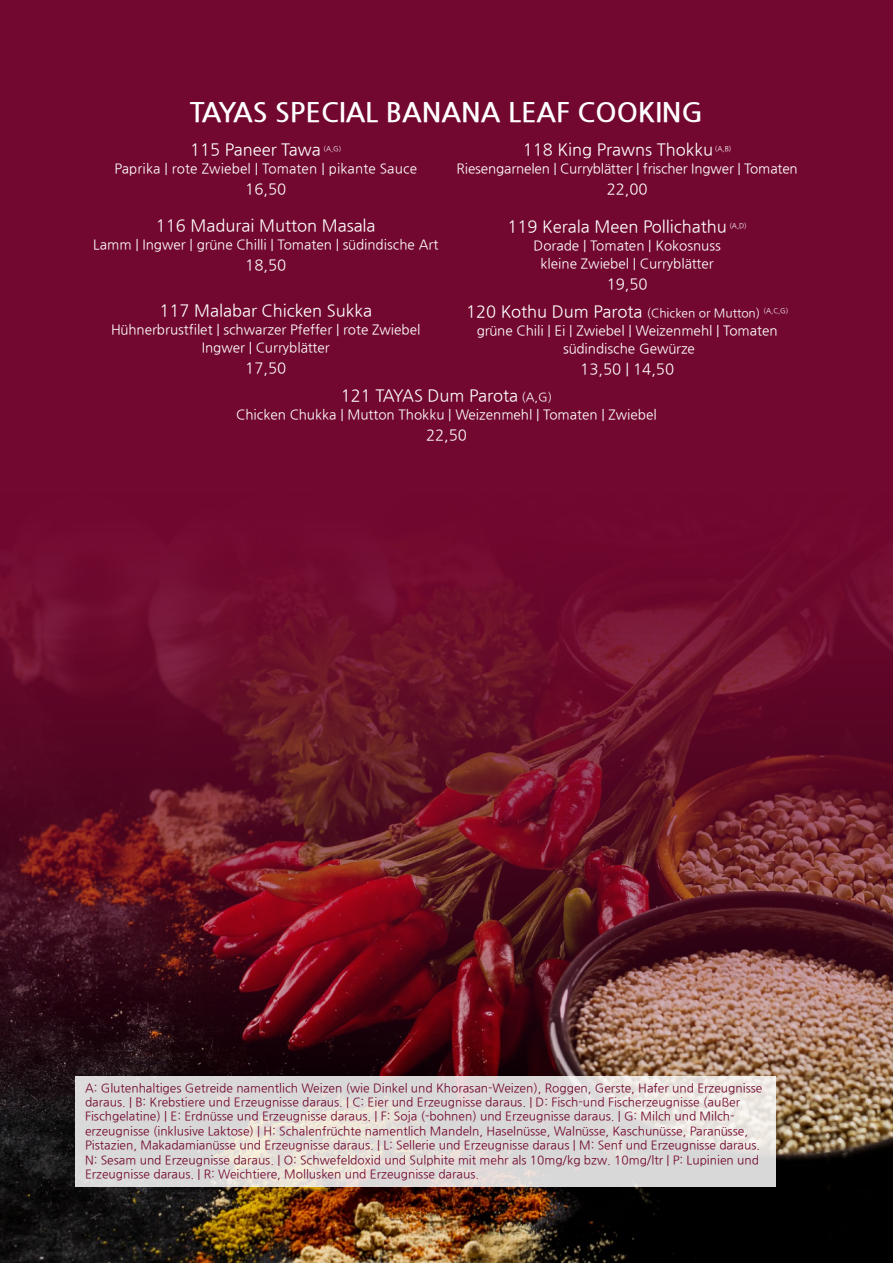
<style>
.page{position:relative;width:893px;height:1263px;background:#fff}
.page>*{position:absolute;margin:0;border:0;box-sizing:border-box;transform-origin:0 0}
.t1{font:700 27px "Nanum Gothic";color:#fff}
.t2{font:16.5px "Nanum Gothic";color:#fff}
.t3{font:15px "Nanum Gothic";color:#fff}
.t4{font:13.5px "Nanum Gothic";color:#fff}
.t5{font:12px/14.4px "Nanum Gothic";color:#72072f}
.t6{font:7.05px "Nanum Gothic";color:#fff}
.s1{font-size:12px}
</style>
<div class="page">
<img style="left:0;top:0;width:893px;height:1263px">
<svg style="left:76px;top:1077px;width:700px;height:110px;background:#dfdcda"></svg>
<p class="t1" style="left:190px;top:99px;width:515px">TAYAS SPECIAL BANANA LEAF COOKING</p>
<p class="t2" style="left:190px;top:142px;width:132px">115 Paneer Tawa</p>
<p class="t6" style="left:323px;top:146px;width:19px">(A,G)</p>
<p class="t4" style="left:114px;top:162px;width:304px">Paprika | rote Zwiebel | Tomaten | pikante Sauce</p>
<p class="t3" style="left:245px;top:182px;width:42px">16,50</p>
<p class="t2" style="left:523px;top:142px;width:192px">118 King Prawns Thokku</p>
<p class="t6" style="left:715px;top:146px;width:18px">(A,B)</p>
<p class="t4" style="left:457px;top:162px;width:343px">Riesengarnelen | Curryblätter | frischer Ingwer | Tomaten</p>
<p class="t3" style="left:607px;top:182px;width:42px">22,00</p>
<p class="t2" style="left:156px;top:218px;width:221px">116 Madurai Mutton Masala</p>
<p class="t4" style="left:93px;top:238px;width:346px">Lamm | Ingwer | grüne Chilli | Tomaten | südindische Art</p>
<p class="t3" style="left:245px;top:258px;width:42px">18,50</p>
<p class="t2" style="left:508px;top:219px;width:221px">119 Kerala Meen Pollichathu</p>
<p class="t6" style="left:729px;top:222px;width:19px">(A,D)</p>
<p class="t4" style="left:533px;top:239px;width:189px">Dorade | Tomaten | Kokosnuss</p>
<p class="t4" style="left:541px;top:257px;width:175px">kleine Zwiebel | Curryblätter</p>
<p class="t3" style="left:607px;top:277px;width:42px">19,50</p>
<p class="t2" style="left:159px;top:303px;width:214px">117 Malabar Chicken Sukka</p>
<p class="t4" style="left:111px;top:323px;width:311px">Hühnerbrustfilet | schwarzer Pfeffer | rote Zwiebel</p>
<p class="t4" style="left:202px;top:341px;width:130px">Ingwer | Curryblätter</p>
<p class="t3" style="left:245px;top:361px;width:42px">17,50</p>
<p class="t2" style="left:466px;top:304px;width:324px">120 Kothu Dum Parota <span class="s1">(Chicken or Mutton)</span> <sup>(A,C,G)</sup></p>
<p class="t4" style="left:477px;top:324px;width:302px">grüne Chili | Ei | Zwiebel | Weizenmehl | Tomaten</p>
<p class="t4" style="left:563px;top:342px;width:133px">südindische Gewürze</p>
<p class="t3" style="left:580px;top:362px;width:95px">13,50 | 14,50</p>
<p class="t2" style="left:341px;top:388px;width:213px">121 TAYAS Dum Parota <span class="s1">(A,G)</span></p>
<p class="t4" style="left:236px;top:408px;width:422px">Chicken Chukka | Mutton Thokku | Weizenmehl | Tomaten | Zwiebel</p>
<p class="t3" style="left:426px;top:428px;width:42px">22,50</p>
<p class="t5" style="left:85px;top:1081px;width:679px">A: Glutenhaltiges Getreide namentlich Weizen (wie Dinkel und Khorasan-Weizen), Roggen, Gerste, Hafer und Erzeugnisse daraus. | B: Krebstiere und Erzeugnisse daraus. | C: Eier und Erzeugnisse daraus. | D: Fisch-und Fischerzeugnisse (außer Fischgelatine) | E: Erdnüsse und Erzeugnisse daraus. | F: Soja (-bohnen) und Erzeugnisse daraus. | G: Milch und Milch&shy;erzeugnisse (inklusive Laktose) | H: Schalenfrüchte namentlich Mandeln, Haselnüsse, Walnüsse, Kaschunüsse, Paranüsse, Pistazien, Makadamianüsse und Erzeugnisse daraus. | L: Sellerie und Erzeugnisse daraus | M: Senf und Erzeugnisse daraus.<br>N: Sesam und Erzeugnisse daraus. | O: Schwefeldoxid und Sulphite mit mehr als 10mg/kg bzw. 10mg/ltr | P: Lupinien und Erzeugnisse daraus. | R: Weichtiere, Mollusken und Erzeugnisse daraus.</p>
</div>
